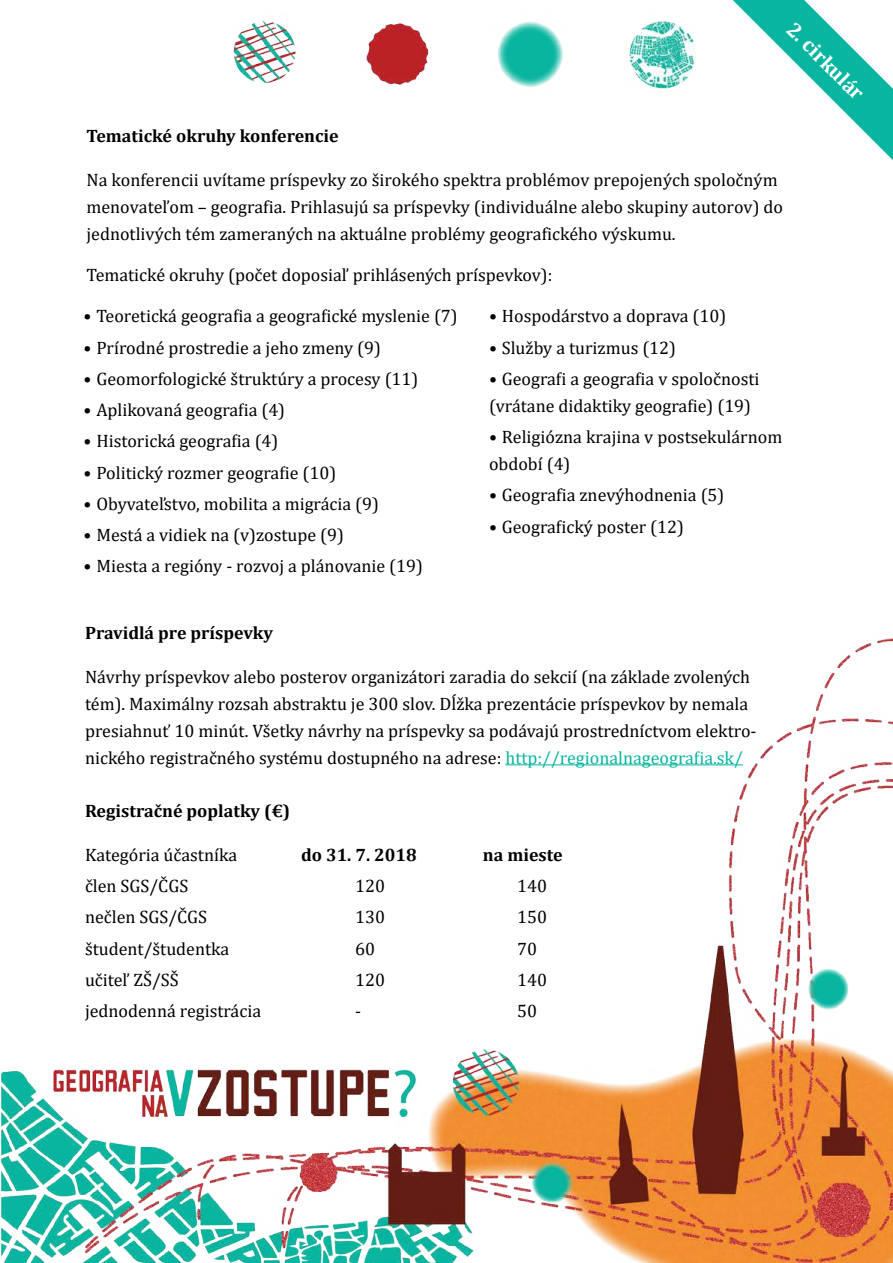
<style>
.page{position:relative;width:893px;height:1263px;background:#fff}
.page>*{position:absolute;margin:0;border:0;box-sizing:border-box;transform-origin:0 0}
.t1{font:700 21px "Cambria";color:#fff}
.t2{font:18px/27px "Cambria";color:#000}
.t3{font:700 18px "Cambria";color:#000}
.s1{color:#08b5a0}
</style>
<div class="page">
<img style="left:0;top:0;width:893px;height:1263px">
<hr style="left:505px;top:764px;width:238px;height:1px;background:#08b5a0">
<p class="t1" style="left:801px;top:15px;width:101px;rotate:45deg">2. cirkulár</p>
<p class="t3" style="left:86px;top:123px;width:254px">Tematické okruhy konferencie</p>
<p class="t2" style="left:86px;top:166px;width:698px">Na konferencii uvítame príspevky zo širokého spektra problémov prepojených spoločným menovateľom – geografia. Prihlasujú sa príspevky (individuálne alebo skupiny autorov) do jednotlivých tém zameraných na aktuálne problémy geografického výskumu.</p>
<p class="t2" style="left:86px;top:261px;width:467px">Tematické okruhy (počet doposiaľ prihlásených príspevkov):</p>
<p class="t2" style="left:84px;top:303px;width:376px">• Teoretická geografia a geografické myslenie (7)</p>
<p class="t2" style="left:84px;top:334px;width:299px">• Prírodné prostredie a jeho zmeny (9)</p>
<p class="t2" style="left:84px;top:365px;width:336px">• Geomorfologické štruktúry a procesy (11)</p>
<p class="t2" style="left:84px;top:396px;width:203px">• Aplikovaná geografia (4)</p>
<p class="t2" style="left:84px;top:428px;width:196px">• Historická geografia (4)</p>
<p class="t2" style="left:84px;top:459px;width:254px">• Politický rozmer geografie (10)</p>
<p class="t2" style="left:84px;top:490px;width:297px">• Obyvateľstvo, mobilita a migrácia (9)</p>
<p class="t2" style="left:84px;top:521px;width:262px">• Mestá a vidiek na (v)zostupe (9)</p>
<p class="t2" style="left:84px;top:553px;width:341px">• Miesta a regióny - rozvoj a plánovanie (19)</p>
<p class="t2" style="left:489px;top:303px;width:239px">• Hospodárstvo a doprava (10)</p>
<p class="t2" style="left:489px;top:334px;width:189px">• Služby a turizmus (12)</p>
<p class="t2" style="left:489px;top:365px;width:272px">• Geografi a geografia v spoločnosti (vrátane didaktiky geografie) (19)</p>
<p class="t2" style="left:489px;top:423px;width:295px">• Religiózna krajina v postsekulárnom období (4)</p>
<p class="t2" style="left:489px;top:482px;width:237px">• Geografia znevýhodnenia (5)</p>
<p class="t2" style="left:489px;top:513px;width:196px">• Geografický poster (12)</p>
<p class="t3" style="left:85px;top:620px;width:189px">Pravidlá pre príspevky</p>
<p class="t2" style="left:85px;top:663px;width:673px">Návrhy príspevkov alebo posterov organizátori zaradia do sekcií (na základe zvolených tém). Maximálny rozsah abstraktu je 300 slov. Dĺžka prezentácie príspevkov by nemala presiahnuť 10 minút. Všetky návrhy na príspevky sa podávajú prostredníctvom elektro&shy;nického registračného systému dostupného na adrese: <span class="s1">http://regionalnageografia.sk/</span></p>
<p class="t3" style="left:85px;top:798px;width:207px">Registračné poplatky (€)</p>
<p class="t2" style="left:85px;top:841px;width:154px">Kategória účastníka</p>
<p class="t3" style="left:301px;top:842px;width:117px">do 31. 7. 2018</p>
<p class="t3" style="left:483px;top:842px;width:81px">na mieste</p>
<p class="t2" style="left:85px;top:872px;width:105px">člen SGS/ČGS</p>
<p class="t2" style="left:355px;top:872px;width:31px">120</p>
<p class="t2" style="left:517px;top:872px;width:31px">140</p>
<p class="t2" style="left:85px;top:904px;width:124px">nečlen SGS/ČGS</p>
<p class="t2" style="left:355px;top:904px;width:31px">130</p>
<p class="t2" style="left:517px;top:904px;width:31px">150</p>
<p class="t2" style="left:85px;top:935px;width:146px">študent/študentka</p>
<p class="t2" style="left:355px;top:935px;width:21px">60</p>
<p class="t2" style="left:517px;top:935px;width:21px">70</p>
<p class="t2" style="left:85px;top:966px;width:95px">učiteľ ZŠ/SŠ</p>
<p class="t2" style="left:355px;top:966px;width:31px">120</p>
<p class="t2" style="left:517px;top:966px;width:31px">140</p>
<p class="t2" style="left:85px;top:997px;width:178px">jednodenná registrácia</p>
<p class="t2" style="left:355px;top:997px;width:7px">-</p>
<p class="t2" style="left:517px;top:997px;width:21px">50</p>
</div>
